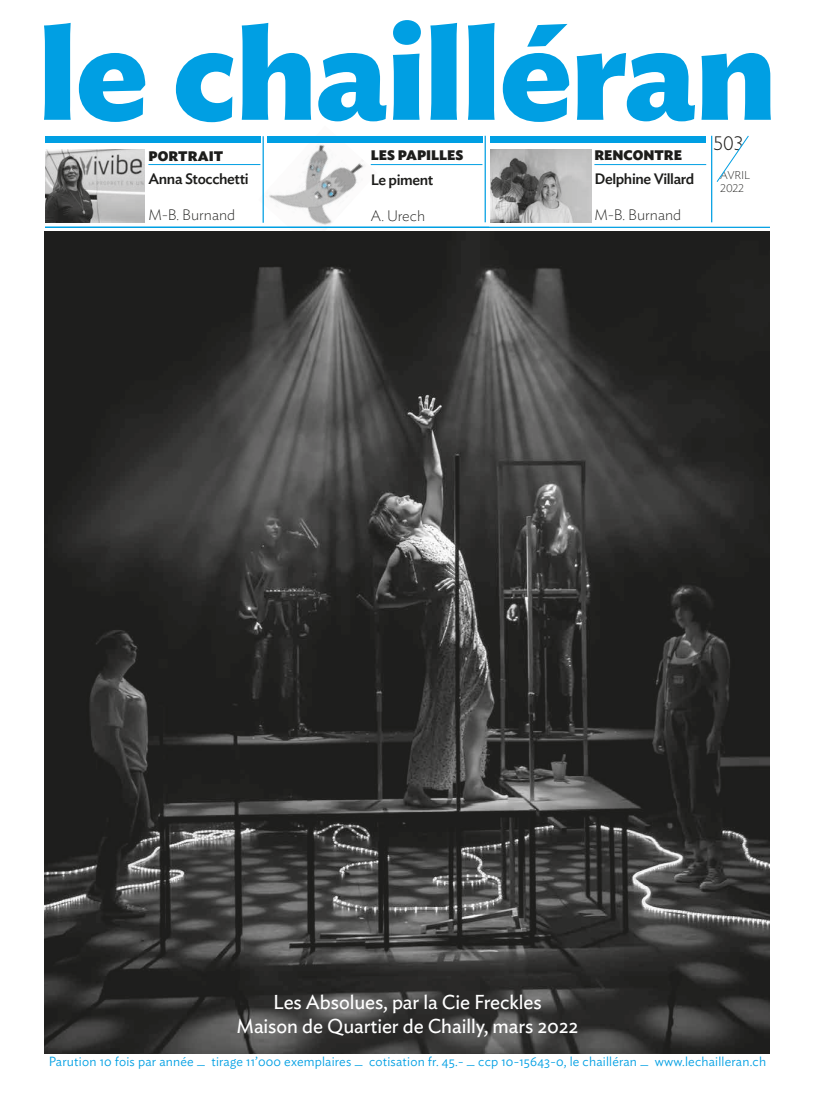
<style>
.page{position:relative;width:815px;height:1099px;background:#fff}
.page>*{position:absolute;margin:0;border:0;box-sizing:border-box;transform-origin:0 0}
.t1{font:700 132.5px "Ideal Sans";letter-spacing:-.01em;color:#009fe3}
.t2{font:20px/24px "Ideal Sans";letter-spacing:-.005em;color:#fff;text-align:center}
.t3{font:300 20px "Gill Sans Std";color:#1d1d1b}
.t4{font:500 15px "Ideal Sans";letter-spacing:-.025em;color:#1d1d1b}
.t5{font:200 15px "Ideal Sans";color:#1d1d1b}
.t6{font:900 13.75px "Ideal Sans";color:#1d1d1b}
.t7{font:300 13.12px "Ideal Sans";letter-spacing:.015em;color:#009fe3}
.t8{font:200 11.25px/13.5px "Ideal Sans";letter-spacing:-.01em;color:#1d1d1b}
</style>
<div class="page">
<div style="left:45px;top:136px;width:215px;height:6px;background:#009fe3"></div>
<div style="left:491px;top:136px;width:215px;height:6px;background:#009fe3"></div>
<hr style="left:485px;top:136px;width:1px;height:86px;background:#009fe3">
<hr style="left:711px;top:136px;width:1px;height:86px;background:#009fe3">
<hr style="left:148px;top:164px;width:112px;height:1px;background:#009fe3">
<hr style="left:594px;top:164px;width:112px;height:1px;background:#009fe3">
<hr style="left:371px;top:164px;width:111px;height:1px;background:#009fe3">
<img style="left:258px;top:136px;width:120px;height:91px">
<img style="left:45px;top:231px;width:725px;height:822px">
<svg style="left:716px;top:135px;width:33px;height:47px"></svg>
<img style="left:45px;top:150px;width:100px;height:72px">
<img style="left:491px;top:150px;width:100px;height:72px">
<div style="left:267px;top:136px;width:215px;height:6px;background:#009fe3"></div>
<hr style="left:263px;top:136px;width:1px;height:87px;background:#009fe3">
<hr style="left:45px;top:227px;width:725px;height:1px;background:#009fe3">
<h1 class="t1" style="left:38px;top:-33px;width:740px">le chailléran</h1>
<p class="t6" style="left:148px;top:145px;width:76px">PORTRAIT</p>
<p class="t4" style="left:148px;top:167px;width:102px">Anna Stocchetti</p>
<p class="t5" style="left:148px;top:203px;width:88px">M-B. Burnand</p>
<p class="t6" style="left:371px;top:144px;width:94px">LES PAPILLES</p>
<p class="t4" style="left:371px;top:168px;width:64px">Le piment</p>
<p class="t5" style="left:371px;top:204px;width:56px">A. Urech</p>
<p class="t6" style="left:594px;top:144px;width:89px">RENCONTRE</p>
<p class="t4" style="left:594px;top:167px;width:101px">Delphine Villard</p>
<p class="t5" style="left:594px;top:203px;width:88px">M-B. Burnand</p>
<h2 class="t3" style="left:714px;top:132px;width:31px">503</h2>
<p class="t8" style="left:720px;top:167px;width:31px">AVRIL<br>2022</p>
<h2 class="t2" style="left:237px;top:988px;width:343px">Les Absolues, par la Cie Freckles<br>Maison de Quartier de Chailly, mars 2022</h2>
<p class="t7" style="left:49px;top:1051px;width:719px">Parution 10 fois par année _ tirage 11’000 exemplaires _ cotisation fr. 45.- _ ccp 10-15643-0, le chailléran _ www.lechailleran.ch</p>
</div>
